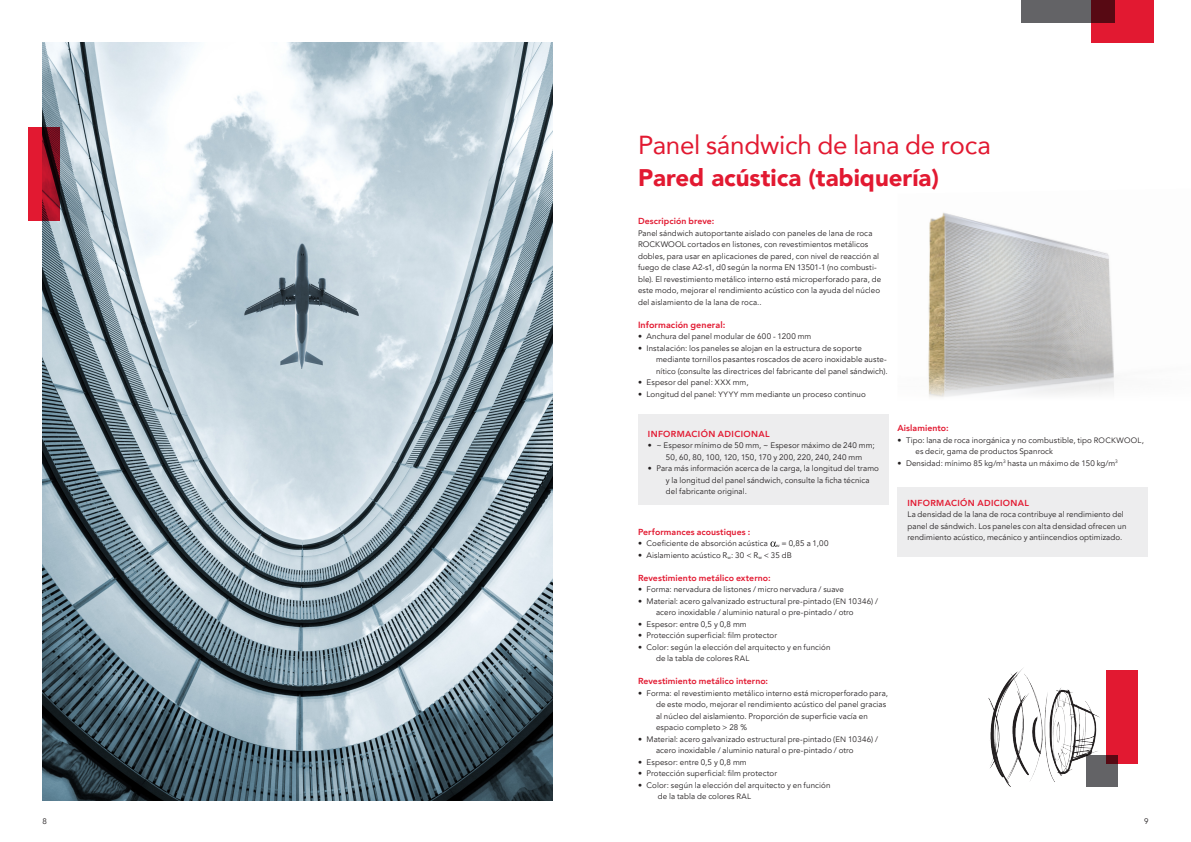
<style>
.page{position:relative;width:1191px;height:842px;background:#fff}
.page>*{position:absolute;margin:0;border:0;box-sizing:border-box;transform-origin:0 0}
.Head_26_30_Black_rot{font:26px "Avenir";letter-spacing:-.01em;color:#e21931}
.Sub_Rockwool_heading{font:900 24px "Avenir LT Pro";color:#e21931}
.Subhead_9_11_5_Heavy{font:800 9px "Avenir";letter-spacing:.005em;color:#e21931}
.Subhead_9_11_5_Heavy-2{font:800 8.7px "Avenir";letter-spacing:.01em;color:#e21931}
.Copy_8_11_5_Infokast{font:800 8.7px "Avenir";letter-spacing:.04em;color:#e21931}
.Subhead_9_11_5_Heavy-3{font:8px/11.5px "Avenir LT Pro";letter-spacing:.01em;color:#231f20}
.Copy_8_11_5_Book_wei{font:8px/11.5px "Avenir LT Pro";letter-spacing:.01em;color:#231f20}
.s1{font-size:7.8px}
</style>
<div class="page">
<img style="left:43px;top:43px;width:510px;height:758px">
<img style="left:988px;top:668px;width:150px;height:119px">
<svg style="left:28px;top:128px;width:32px;height:93px"></svg>
<div style="left:1106px;top:670px;width:31px;height:94px;background:#e21931"></div>
<div style="left:1086px;top:755px;width:31px;height:32px;background:#636366"></div>
<img style="left:928px;top:212px;width:186px;height:149px">
<svg style="left:928px;top:361px;width:186px;height:36px"></svg>
<div style="left:638px;top:414px;width:251px;height:91px;background:#ededee"></div>
<svg style="left:770px;top:541px;width:6px;height:6px"></svg>
<div style="left:897px;top:487px;width:251px;height:69px;background:#ededee"></div>
<div style="left:1091px;top:0;width:62px;height:43px;background:#e21931"></div>
<svg style="left:1021px;top:0;width:93px;height:23px;fill:#636366"></svg>
<p class="Head_26_30_Black_rot" style="left:638px;top:124px;width:354px">Panel sándwich de lana de roca</p>
<p class="Sub_Rockwool_heading" style="left:638px;top:163px;width:302px">Pared acústica (tabiquería)</p>
<p class="Subhead_9_11_5_Heavy-2" style="left:638px;top:214px;width:78px">Descripción breve:</p>
<p class="Subhead_9_11_5_Heavy-3" style="left:638px;top:227px;width:245px">Panel sándwich autoportante aislado con paneles de lana de roca ROCKWOOL cortados en listones, con revestimientos metálicos dobles, para usar en aplicaciones de pared, con nivel de reacción al fuego de clase A2-s1, d0 según la norma EN 13501-1 (no combusti&shy;ble). El revestimiento metálico interno está microperforado para, de este modo, mejorar el rendimiento acústico con la ayuda del núcleo del aislamiento de la lana de roca..</p>
<p class="Subhead_9_11_5_Heavy" style="left:638px;top:317px;width:89px">Información general:</p>
<p class="Subhead_9_11_5_Heavy-3" style="left:638px;top:331px;width:175px">• Anchura del panel modular de 600 - 1200 mm</p>
<p class="Subhead_9_11_5_Heavy-3" style="left:656px;top:342px;width:233px;text-indent:-18px">• Instalación: los paneles se alojan en la estructura de soporte mediante tornillos pasantes roscados de acero inoxidable auste&shy;nítico (consulte las directrices del fabricante del panel sándwich).</p>
<p class="Subhead_9_11_5_Heavy-3" style="left:638px;top:377px;width:112px">• Espesor del panel: <span class="s1">XXX</span> mm,</p>
<p class="Subhead_9_11_5_Heavy-3" style="left:638px;top:388px;width:229px">• Longitud del panel: <span class="s1">YYYY</span> mm mediante un proceso continuo</p>
<p class="Copy_8_11_5_Infokast" style="left:648px;top:427px;width:123px">INFORMACIÓN ADICIONAL</p>
<p class="Subhead_9_11_5_Heavy-3" style="left:666px;top:440px;width:210px;text-indent:-18px">• ~ Espesor mínimo de 50 mm, ~ Espesor máximo de 240 mm;<br>50, 60, 80, 100, 120, 150, 170 y 200, 220, 240, 240 mm</p>
<p class="Subhead_9_11_5_Heavy-3" style="left:666px;top:463px;width:214px;text-indent:-18px">• Para más información acerca de la carga, la longitud del tramo y la longitud del panel sándwich, consulte la ficha técnica del fabricante original.</p>
<p class="Subhead_9_11_5_Heavy-2" style="left:638px;top:525px;width:114px">Performances acoustiques :</p>
<p class="Subhead_9_11_5_Heavy-3" style="left:638px;top:538px;width:192px">• Coeficiente de absorción acústica <sub>w</sub> = 0,85 a 1,00</p>
<p class="Subhead_9_11_5_Heavy-3" style="left:638px;top:549px;width:155px">• Aislamiento acústico R<sub>w</sub>: 30 &lt; R<sub>w</sub> &lt; 35 dB</p>
<p class="Subhead_9_11_5_Heavy-2" style="left:638px;top:571px;width:134px">Revestimiento metálico externo:</p>
<p class="Subhead_9_11_5_Heavy-3" style="left:638px;top:584px;width:207px">• Forma: nervadura de listones / micro nervadura / suave</p>
<p class="Subhead_9_11_5_Heavy-3" style="left:656px;top:595px;width:223px;text-indent:-18px">• Material: acero galvanizado estructural pre-pintado (<span class="s1">EN</span> 10346) / acero inoxidable / aluminio natural o pre-pintado / otro</p>
<p class="Subhead_9_11_5_Heavy-3" style="left:638px;top:618px;width:110px">• Espesor: entre 0,5 y 0,8 mm</p>
<p class="Subhead_9_11_5_Heavy-3" style="left:638px;top:630px;width:140px">• Protección superficial: film protector</p>
<p class="Subhead_9_11_5_Heavy-3" style="left:656px;top:641px;width:176px;text-indent:-18px">• Color: según la elección del arquitecto y en función de la tabla de colores <span class="s1">RAL</span></p>
<p class="Subhead_9_11_5_Heavy-2" style="left:638px;top:674px;width:132px">Revestimiento metálico interno:</p>
<p class="Subhead_9_11_5_Heavy-3" style="left:656px;top:687px;width:233px;text-indent:-18px">• Forma: el revestimiento metálico interno está microperforado para, de este modo, mejorar el rendimiento acústico del panel gracias al núcleo del aislamiento. Proporción de superficie vacía en espacio completo &gt; 28 %</p>
<p class="Subhead_9_11_5_Heavy-3" style="left:656px;top:733px;width:223px;text-indent:-18px">• Material: acero galvanizado estructural pre-pintado (<span class="s1">EN</span> 10346) / acero inoxidable / aluminio natural o pre-pintado / otro</p>
<p class="Subhead_9_11_5_Heavy-3" style="left:638px;top:756px;width:110px">• Espesor: entre 0,5 y 0,8 mm</p>
<p class="Subhead_9_11_5_Heavy-3" style="left:638px;top:768px;width:140px">• Protección superficial: film protector</p>
<p class="Subhead_9_11_5_Heavy-3" style="left:658px;top:779px;width:174px;text-indent:-20px">• Color: según la elección del arquitecto y en función de la tabla de colores <span class="s1">RAL</span></p>
<p class="Subhead_9_11_5_Heavy-2" style="left:897px;top:421px;width:53px">Aislamiento:</p>
<p class="Subhead_9_11_5_Heavy-3" style="left:915px;top:434px;width:230px;text-indent:-18px">• Tipo: lana de roca inorgánica y no combustible, tipo <span class="s1">ROCKWOOL</span>, es decir, gama de productos Spanrock</p>
<p class="Subhead_9_11_5_Heavy-3" style="left:897px;top:457px;width:222px">• Densidad: mínimo 85 kg/m<sup>3</sup> hasta un máximo de 150 kg/m<sup>3</sup></p>
<p class="Copy_8_11_5_Infokast" style="left:907px;top:496px;width:123px">INFORMACIÓN ADICIONAL</p>
<p class="Copy_8_11_5_Book_wei" style="left:907px;top:509px;width:221px">La densidad de la lana de roca contribuye al rendimiento del panel de sándwich. Los paneles con alta densidad ofrecen un rendimiento acústico, mecánico y antiincendios optimizado.</p>
<p class="Subhead_9_11_5_Heavy-3" style="left:43px;top:815px;width:6px">8</p>
<p class="Subhead_9_11_5_Heavy-3" style="left:1144px;top:815px;width:6px">9</p>
</div>
